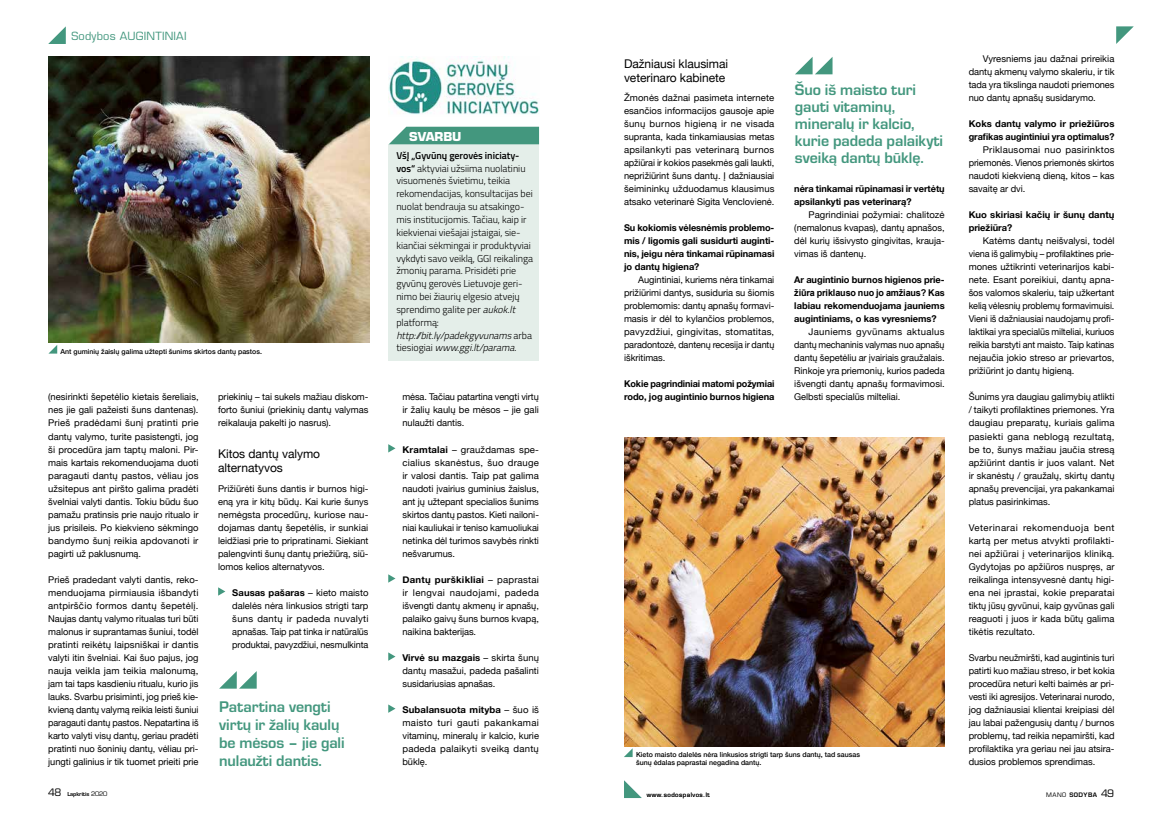
<style>
.page{position:relative;width:1163px;height:823px;background:#fff}
.page>*{position:absolute;margin:0;border:0;box-sizing:border-box;transform-origin:0 0}
.t1{font:700 16px/17px "Eurostile";letter-spacing:-.005em;color:#43977e}
.t2{font:12px/14px "Helvetica Neue";letter-spacing:-.005em;color:#000}
.t3{font:700 12px "Eurostile LT Std";letter-spacing:-.005em;color:#fff}
.t4{font:11px "Eurostile LT Std";letter-spacing:.02em;color:#43977e}
.t5{font:300 10px/12.8px "Titillium";letter-spacing:-.005em;color:#000}
.t6{font:9.3px/13px "Helvetica Neue";letter-spacing:-.005em;color:#000;text-align:justify}
.t7{font:700 9.3px/13px "Helvetica Neue";letter-spacing:-.005em;color:#000}
.t8{font:700 9.3px "Arial";letter-spacing:-.015em;color:#000}
.t9{font:500 7px/8.4px "Helvetica Neue";color:#000}
.t10{font:6px "Eurostile LT Std";letter-spacing:.08em;color:#000}
.t11{font:700 6px "Eurostile";letter-spacing:-.015em;color:#000}
.t12{font:600 6px "Eurostile LT Std";letter-spacing:.08em;color:#000}
.s1{font-weight:700}
.s2{font-weight:600}
.s3{font-style:italic}
.s4{font-family:"Helvetica Neue"}
.s5{font-family:"Eurostile LT Std";font-weight:400;font-size:10px}
.s6{font-family:"Eurostile LT Std";font-weight:400}
.s7{font-weight:400}
.s8{font-weight:400;font-size:10px}
</style>
<div class="page">
<svg style="left:624px;top:780px;width:17px;height:17px"></svg>
<svg style="left:1116px;top:26px;width:17px;height:18px"></svg>
<svg style="left:48px;top:26px;width:18px;height:18px"></svg>
<div style="left:389px;top:144px;width:150px;height:216px;background:#e4eee9"></div>
<img style="left:388px;top:57px;width:151px;height:58px">
<div style="left:389px;top:127px;width:150px;height:17px;background:#43977e"></div>
<svg style="left:220px;top:671px;width:37px;height:17px"></svg>
<svg style="left:795px;top:57px;width:37px;height:17px"></svg>
<svg style="left:218px;top:587px;width:7px;height:8px"></svg>
<img style="left:48px;top:57px;width:321px;height:285px">
<svg style="left:388px;top:444px;width:7px;height:8px"></svg>
<svg style="left:388px;top:574px;width:7px;height:8px"></svg>
<svg style="left:388px;top:652px;width:7px;height:8px"></svg>
<svg style="left:388px;top:704px;width:7px;height:8px"></svg>
<img style="left:624px;top:437px;width:320px;height:309px">
<svg style="left:49px;top:345px;width:8px;height:8px"></svg>
<svg style="left:625px;top:749px;width:7px;height:7px"></svg>
<p class="t4" style="left:71px;top:30px;width:117px">Sodybos AUGINTINIAI</p>
<p class="t9" style="left:61px;top:346px;width:203px">Ant guminių žaislų galima užtepti šunims skirtos dantų pastos.</p>
<p class="t6" style="left:48px;top:391px;width:152px">(nesirinkti šepetėlio kietais šereliais, nes jie gali pažeisti šuns dantenas).<br>Prieš pradėdami šunį pratinti prie dantų valymo, turite pasistengti, jog ši procedūra jam taptų maloni. Pir&shy;mais kartais rekomenduojama duoti paragauti dantų pastos, vėliau jos užsitepus ant piršto galima pradėti švelniai valyti dantis. Tokiu būdu šuo pamažu pratinsis prie naujo ritualo ir jus prisileis. Po kiekvieno sėkmingo bandymo šunį reikia apdovanoti ir pagirti už paklusnumą.</p>
<p class="t6" style="left:48px;top:573px;width:152px">Prieš pradedant valyti dantis, reko&shy;menduojama pirmiausia išbandyti antpirščio formos dantų šepetėlį.<br>Naujas dantų valymo ritualas turi būti malonus ir suprantamas šuniui, todėl pratinti reikėtų laipsniškai ir dantis valyti itin švelniai. Kai šuo pajus, jog nauja veikla jam teikia malonumą, jam tai taps kasdieniu ritualu, kurio jis lauks. Svarbu prisiminti, jog prieš kie&shy;kvieną dantų valymą reikia leisti šuniui paragauti dantų pastos. Nepatartina iš karto valyti visų dantų, geriau pradėti pratinti nuo šoninių dantų, vėliau pri&shy;jungti galinius ir tik tuomet prieiti prie</p>
<p class="t6" style="left:218px;top:391px;width:152px">priekinių – tai sukels mažiau diskom&shy;forto šuniui (priekinių dantų valymas reikalauja pakelti jo nasrus).</p>
<p class="t2" style="left:218px;top:446px;width:103px">Kitos dantų valymo alternatyvos</p>
<p class="t6" style="left:218px;top:482px;width:152px">Prižiūrėti šuns dantis ir burnos higi&shy;eną yra ir kitų būdų. Kai kurie šunys nemėgsta procedūrų, kuriose nau&shy;dojamas dantų šepetėlis, ir sunkiai leidžiasi prie to pripratinami. Siekiant palengvinti šunų dantų priežiūrą, siū&shy;lomos kelios alternatyvos.</p>
<p class="t6" style="left:232px;top:586px;width:138px"><span class="s1">Sausas pašaras</span> – kieto maisto dalelės nėra linkusios strigti tarp šuns dantų ir padeda nuvalyti apnašas. Taip pat tinka ir natūralūs produktai, pavyzdžiui, nesmulkinta</p>
<h1 class="t1" style="left:219px;top:696px;width:127px;line-height:18px">Patartina vengti virtų ir žalių kaulų be mėsos – jie gali nulaužti dantis.</h1>
<p class="t2" style="left:624px;top:58px;width:106px">Dažniausi klausimai veterinaro kabinete</p>
<p class="t6" style="left:624px;top:92px;width:152px">Žmonės dažnai pasimeta internete esančios informacijos gausoje apie šunų burnos higieną ir ne visada supranta, kada tinkamiausias metas apsilankyti pas veterinarą burnos apžiūrai ir kokios pasekmės gali laukti, neprižiūrint šuns dantų. Į dažniausiai šeimininkų užduodamus klausimus atsako veterinarė Sigita Venclovienė.</p>
<p class="t7" style="left:624px;top:221px;width:152px;text-align:justify">Su kokiomis vėlesnėmis problemo&shy;mis / ligomis gali susidurti auginti&shy;nis, jeigu nėra tinkamai rūpinamasi jo dantų higiena?</p>
<p class="t6" style="left:624px;top:274px;width:152px;text-indent:14px">Augintiniai, kuriems nėra tinkamai prižiūrimi dantys, susiduria su šiomis problemomis: dantų apnašų formavi&shy;masis ir dėl to kylančios problemos, pavyzdžiui, gingivitas, stomatitas, paradontozė, dantenų recesija ir dantų iškritimas.</p>
<p class="t7" style="left:624px;top:377px;width:152px">Kokie pagrindiniai matomi požymiai</p>
<h1 class="t1" style="left:794px;top:80px;width:150px">Šuo iš maisto turi gauti vitaminų, mineralų ir kalcio, kurie padeda palaikyti sveiką dantų būklę.</h1>
<p class="t3" style="left:409px;top:129px;width:54px">SVARBU</p>
<p class="t5" style="left:396px;top:148px;width:138px"><span class="s2">VšĮ „Gyvūnų gerovės iniciaty&shy;vos“</span> aktyviai užsiima nuolatiniu visuomenės švietimu, teikia rekomendacijas, konsultacijas bei nuolat bendrauja su atsakingo&shy;mis institucijomis. Tačiau, kaip ir kiekvienai viešajai įstaigai, sie&shy;kiančiai sėkmingai ir produktyviai vykdyti savo veiklą, GGI reikalinga žmonių parama. Prisidėti prie gyvūnų gerovės Lietuvoje geri&shy;nimo bei žiaurių elgesio atvejų sprendimo galite per <span class="s3">aukok.lt </span>platformą: <span class="s3">http://bit.ly/padekgyvunams</span>a r b a t i e s i o g i a i <span class="s3">www.ggi.lt/parama</span>.</p>
<p class="t7" style="left:794px;top:182px;width:152px">nėra tinkamai rūpinamasi ir vertėtų apsilankyti pas veterinarą?</p>
<p class="t6" style="left:794px;top:209px;width:152px;text-indent:14px">Pagrindiniai požymiai: chalitozė (nemalonus kvapas), dantų apnašos, dėl kurių išsivysto gingivitas, krauja&shy;vimas iš dantenų.</p>
<p class="t7" style="left:794px;top:273px;width:152px">Ar augintinio burnos higienos prie-</p>
<p class="t8" style="left:794px;top:287px;width:152px">žiūra priklauso nuo jo amžiaus? K<span class="s4">as</span></p>
<p class="t7" style="left:794px;top:299px;width:152px">labiau rekomenduojama jauniems augintiniams, o kas vyresniems?</p>
<p class="t6" style="left:794px;top:326px;width:152px;text-indent:14px">Jauniems gyvūnams aktualus dantų mechaninis valymas nuo apnašų dantų šepetėliu ar įvairiais graužalais.<br>Rinkoje yra priemonių, kurios padeda išvengti dantų apnašų formavimosi.<br>Gelbsti specialūs milteliai.</p>
<p class="t6" style="left:402px;top:391px;width:138px">mėsa. Tačiau patartina vengti virtų</p>
<p class="t7" style="left:624px;top:390px;width:152px">rodo, jog augintinio burnos higiena</p>
<p class="t6" style="left:402px;top:404px;width:138px">ir žalių kaulų be mėsos – jie gali nulaužti dantis.</p>
<p class="t6" style="left:402px;top:443px;width:138px"><span class="s1">Kramtalai</span> – grauždamas spe&shy;cialius skanėstus, šuo drauge ir valosi dantis. Taip pat galima naudoti įvairius guminius žaislus, ant jų užtepant specialios šunims skirtos dantų pastos. Kieti nailoni&shy;niai kauliukai ir teniso kamuoliukai netinka dėl turimos savybės rinkti nešvarumus.</p>
<p class="t6" style="left:402px;top:573px;width:138px"><span class="s1">Dantų purškikliai</span> – paprastai ir lengvai naudojami, padeda išvengti dantų akmenų ir apnašų, palaiko gaivų šuns burnos kvapą, naikina bakterijas.</p>
<p class="t6" style="left:402px;top:651px;width:138px"><span class="s1">Virvė su mazgais</span> – skirta šunų dantų masažui, padeda pašalinti susidariusias apnašas.</p>
<p class="t6" style="left:402px;top:703px;width:138px"><span class="s1">Subalansuota mityba</span> – šuo iš maisto turi gauti pakankamai vitaminų, mineralų ir kalcio, kurie padeda palaikyti sveiką dantų būklę.</p>
<p class="t9" style="left:636px;top:749px;width:225px">Kieto maisto dalelės nėra linkusios strigti tarp šuns dantų, tad sausas šunų ėdalas paprastai negadina dantų.</p>
<p class="t6" style="left:968px;top:53px;width:147px;text-indent:14px">Vyresniems jau dažnai prireikia dantų akmenų valymo skaleriu, ir tik tada yra tikslinga naudoti priemones nuo dantų apnašų susidarymo.</p>
<p class="t7" style="left:968px;top:117px;width:147px">Koks dantų valymo ir priežiūros grafikas augintiniui yra optimalus?</p>
<p class="t6" style="left:968px;top:144px;width:147px;text-indent:14px">Priklausomai nuo pasirinktos priemonės. Vienos priemonės skirtos naudoti kiekvieną dieną, kitos – kas savaitę ar dvi.</p>
<p class="t7" style="left:968px;top:208px;width:147px">Kuo skiriasi kačių ir šunų dantų priežiūra?</p>
<p class="t6" style="left:968px;top:235px;width:147px;text-indent:14px">Katėms dantų neišvalysi, todėl viena iš galimybių – profilaktines prie&shy;mones užtikrinti veterinarijos kabi&shy;nete. Esant poreikiui, dantų apna&shy;šos valomos skaleriu, taip užkertant kelią vėlesnių problemų formavimuisi.<br>Vieni iš dažniausiai naudojamų profi&shy;laktikai yra specialūs milteliai, kuriuos reikia barstyti ant maisto. Taip katinas nejaučia jokio streso ar prievartos, prižiūrint jo dantų higieną.</p>
<p class="t6" style="left:968px;top:391px;width:147px">Šunims yra daugiau galimybių atlikti / taikyti profilaktines priemones. Yra daugiau preparatų, kuriais galima pasiekti gana neblogą rezultatą, be to, šunys mažiau jaučia stresą apžiūrint dantis ir juos valant. Net ir skanėstų / graužalų, skirtų dantų apnašų prevencijai, yra pakankamai platus pasirinkimas.</p>
<p class="t6" style="left:968px;top:521px;width:147px">Veterinarai rekomenduoja bent kartą per metus atvykti profilakti&shy;nei apžiūrai į veterinarijos kliniką.<br>Gydytojas po apžiūros nuspręs, ar reikalinga intensyvesnė dantų higi&shy;ena nei įprastai, kokie preparatai tiktų jūsų gyvūnui, kaip gyvūnas gali reaguoti į juos ir kada būtų galima tikėtis rezultato.</p>
<p class="t6" style="left:968px;top:651px;width:147px">Svarbu neužmiršti, kad augintinis turi patirti kuo mažiau streso, ir bet kokia procedūra neturi kelti baimės ar pri&shy;vesti iki agresijos. Veterinarai nurodo, jog dažniausiai klientai kreipiasi dėl jau labai pažengusių dantų / burnos problemų, tad reikia nepamiršti, kad profilaktika yra geriau nei jau atsira&shy;dusios problemos sprendimas.</p>
<p class="t11" style="left:48px;top:789px;width:61px"><span class="s5">48</span> Lapkritis <span class="s6">2020</span></p>
<p class="t10" style="left:646px;top:790px;width:65px">www.sodospalvos.lt</p>
<p class="t12" style="left:1046px;top:790px;width:69px"><span class="s7">MANO</span> SODYBA <span class="s8">49</span></p>
</div>
